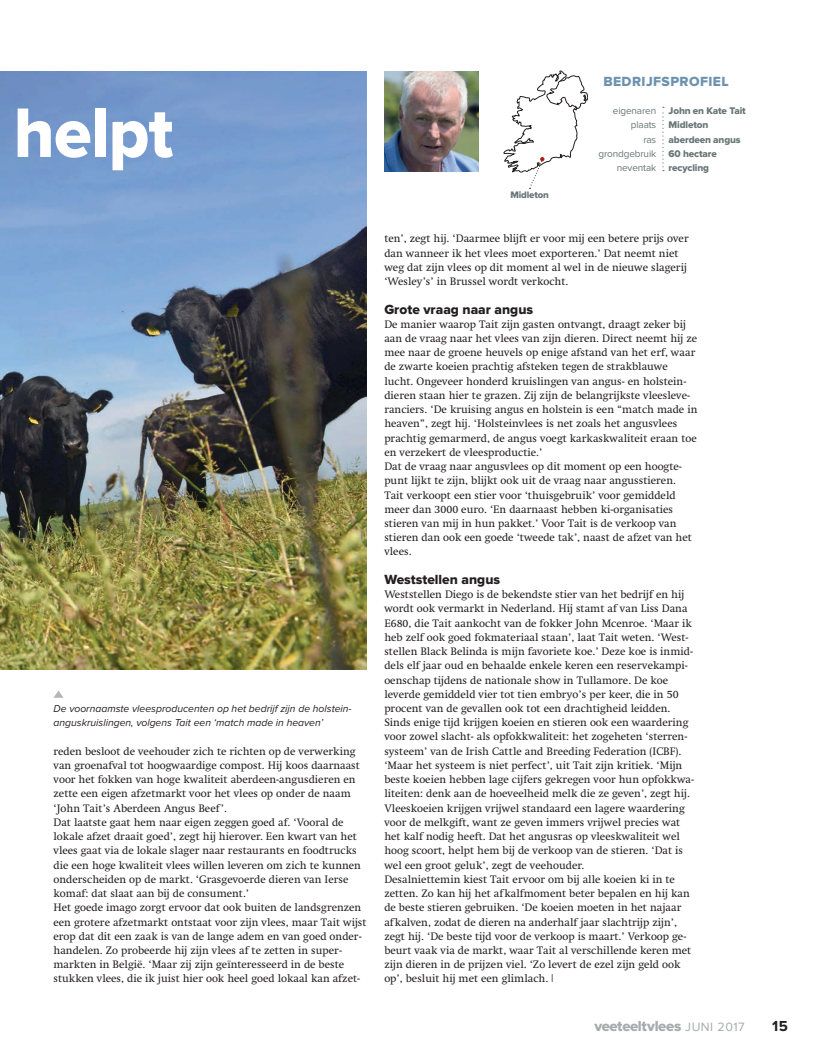
<style>
.page{position:relative;width:816px;height:1054px;background:#fff}
.page>*{position:absolute;margin:0;border:0;box-sizing:border-box;transform-origin:0 0}
.t1{font:72.5px "Proxima Nova Extrabld";letter-spacing:-.01em;color:#fff;scale:.95 1}
.t2{font:15px "Proxima Nova Extrabld";letter-spacing:-.025em;color:#a6acac}
.t3{font:700 15px "Proxima Nova";color:#231f20}
.t4{font:13.75px "Proxima Nova Extrabld";color:#231f20}
.t5{font:13.75px "Proxima Nova Extrabld";color:#6e92ae}
.t6{font:11px/14.2px "Swift LT Pro";color:#231f20}
.t7{font:italic 10.38px/14.2px "Proxima Nova";color:#231f20}
.t8{font:10px/14.2px "Proxima Nova Extrabld";letter-spacing:-.015em;color:#687575}
.t9{font:10px "Proxima Nova";letter-spacing:-.015em;color:#687575}
.t10{font:9.75px "Proxima Nova Extrabld";letter-spacing:-.015em;color:#687575}
.s1{font-family:"Proxima Nova"}
.s2{font-family:"Proxima Nova Extrabld"}
.s3{font-family:"Univers LT Pro 45";font-weight:300}
.s4{font-family:"Proxima Nova";font-size:12.5px}
</style>
<div class="page">
<img style="left:0;top:72px;width:367px;height:597px">
<img style="left:384px;top:72px;width:95px;height:99px">
<svg style="left:662px;top:107px;width:2px;height:64px"></svg>
<svg style="left:54px;top:690px;width:9px;height:7px"></svg>
<svg style="left:504px;top:71px;width:84px;height:118px"></svg>
<h1 class="t1" style="left:14px;top:91px;width:169px">helpt</h1>
<p class="t7" style="left:54px;top:701px;width:300px">De voornaamste vleesproducenten op het bedrijf zijn de holstein&shy;anguskruislingen, volgens Tait een ‘match made in heaven’</p>
<p class="t6" style="left:54px;top:743px;width:315px">reden besloot de veehouder zich te richten op de verwerking van groenafval tot hoogwaardige compost. Hĳ koos daarnaast voor het fokken van hoge kwaliteit aberdeen-angusdieren en zette een eigen afzetmarkt voor het vlees op onder de naam ‘John Tait’s Aberdeen Angus Beef’.<br>Dat laatste gaat hem naar eigen zeggen goed af. ‘Vooral de lokale afzet draait goed’, zegt hĳ hierover. Een kwart van het vlees gaat via de lokale slager naar restaurants en foodtrucks die een hoge kwaliteit vlees willen leveren om zich te kunnen onderscheiden op de markt. ‘Grasgevoerde dieren van Ierse komaf: dat slaat aan bĳ de consument.’<br>Het goede imago zorgt ervoor dat ook buiten de landsgrenzen een grotere afzetmarkt ontstaat voor zĳn vlees, maar Tait wĳst erop dat dit een zaak is van de lange adem en van goed onder&shy;handelen. Zo probeerde hĳ zĳn vlees af te zetten in super&shy;markten in België. ‘Maar zĳ zĳn geïnteresseerd in de beste stukken vlees, die ik juist hier ook heel goed lokaal kan afzet-</p>
<p class="t5" style="left:603px;top:73px;width:127px">BEDRIJFSPROFIEL</p>
<p class="t10" style="left:510px;top:189px;width:40px">Midleton</p>
<p class="t8" style="left:631px;top:104px;width:116px;text-indent:-18px"><span class="s1">eigenaren</span> John en Kate Tait <span class="s1">plaats</span> Midleton</p>
<p class="t8" style="left:643px;top:132px;width:99px"><span class="s1">ras</span> aberdeen angus</p>
<p class="t9" style="left:598px;top:148px;width:120px">grondgebruik <span class="s2">60 hectare</span></p>
<p class="t8" style="left:617px;top:161px;width:94px"><span class="s1">neventak</span> recycling</p>
<p class="t6" style="left:384px;top:231px;width:306px">ten’, zegt hĳ. ‘Daarmee blĳft er voor mĳ een betere prĳs over dan wanneer ik het vlees moet exporteren.’ Dat neemt niet weg dat zĳn vlees op dit moment al wel in de nieuwe slagerĳ ‘Wesley’s’ in Brussel wordt verkocht.</p>
<p class="t4" style="left:384px;top:301px;width:150px">Grote vraag naar angus</p>
<p class="t6" style="left:384px;top:317px;width:314px">De manier waarop Tait zĳn gasten ontvangt, draagt zeker bĳ aan de vraag naar het vlees van zĳn dieren. Direct neemt hĳ ze mee naar de groene heuvels op enige afstand van het erf, waar de zwarte koeien prachtig afsteken tegen de strakblauwe lucht. Ongeveer honderd kruislingen van angus- en holstein&shy;dieren staan hier te grazen. Zĳ zĳn de belangrĳkste vleesleve&shy;ranciers. ‘De kruising angus en holstein is een “match made in heaven”, zegt hĳ. ‘Holsteinvlees is net zoals het angusvlees prachtig gemarmerd, de angus voegt karkaskwaliteit eraan toe en verzekert de vleesproductie.’<br>Dat de vraag naar angusvlees op dit moment op een hoogte&shy;punt lĳkt te zĳn, blĳkt ook uit de vraag naar angusstieren.<br>Tait verkoopt een stier voor ‘thuisgebruik’ voor gemiddeld meer dan 3000 euro. ‘En daarnaast hebben ki-organisaties stieren van mĳ in hun pakket.’ Voor Tait is de verkoop van stieren dan ook een goede ‘tweede tak’, naast de afzet van het vlees.</p>
<p class="t4" style="left:384px;top:571px;width:117px">Weststellen angus</p>
<p class="t6" style="left:384px;top:587px;width:311px">Weststellen Diego is de bekendste stier van het bedrĳf en hĳ wordt ook vermarkt in Nederland. Hĳ stamt af van Liss Dana E680, die Tait aankocht van de fokker John Mcenroe. ‘Maar ik heb zelf ook goed fokmateriaal staan’, laat Tait weten. ‘West&shy;stellen Black Belinda is mĳn favoriete koe.’ Deze koe is inmid&shy;dels elf jaar oud en behaalde enkele keren een reservekampi&shy;oenschap tĳdens de nationale show in Tullamore. De koe leverde gemiddeld vier tot tien embryo’s per keer, die in 50 procent van de gevallen ook tot een drachtigheid leidden.<br>Sinds enige tĳd krĳgen koeien en stieren ook een waardering voor zowel slacht- als opfokkwaliteit: het zogeheten ‘sterren&shy;systeem’ van de Irish Cattle and Breeding Federation (ICBF). ‘Maar het systeem is niet perfect’, uit Tait zĳn kritiek. ‘Mĳn beste koeien hebben lage cĳfers gekregen voor hun opfokkwa&shy;liteiten: denk aan de hoeveelheid melk die ze geven’, zegt hĳ.<br>Vleeskoeien krĳgen vrĳwel standaard een lagere waardering voor de melkgift, want ze geven immers vrĳwel precies wat het kalf nodig heeft. Dat het angusras op vleeskwaliteit wel hoog scoort, helpt hem bĳ de verkoop van de stieren. ‘Dat is wel een groot geluk’, zegt de veehouder.<br>Desalniettemin kiest Tait ervoor om bĳ alle koeien ki in te zetten. Zo kan hĳ het afkalfmoment beter bepalen en hĳ kan de beste stieren gebruiken. ‘De koeien moeten in het najaar afkalven, zodat de dieren na anderhalf jaar slachtrĳp zĳn’, zegt hĳ. ‘De beste tĳd voor de verkoop is maart.’ Verkoop ge&shy;beurt vaak via de markt, waar Tait al verschillende keren met zĳn dieren in de prĳzen viel. ‘Zo levert de ezel zĳn geld ook op’, besluit hĳ met een glimlach. <span class="s3">l</span></p>
<h2 class="t2" style="left:594px;top:1017px;width:152px">veeteeltvlees <span class="s4">JUNI 2017</span></h2>
<h2 class="t3" style="left:772px;top:1017px;width:17px">15</h2>
</div>
